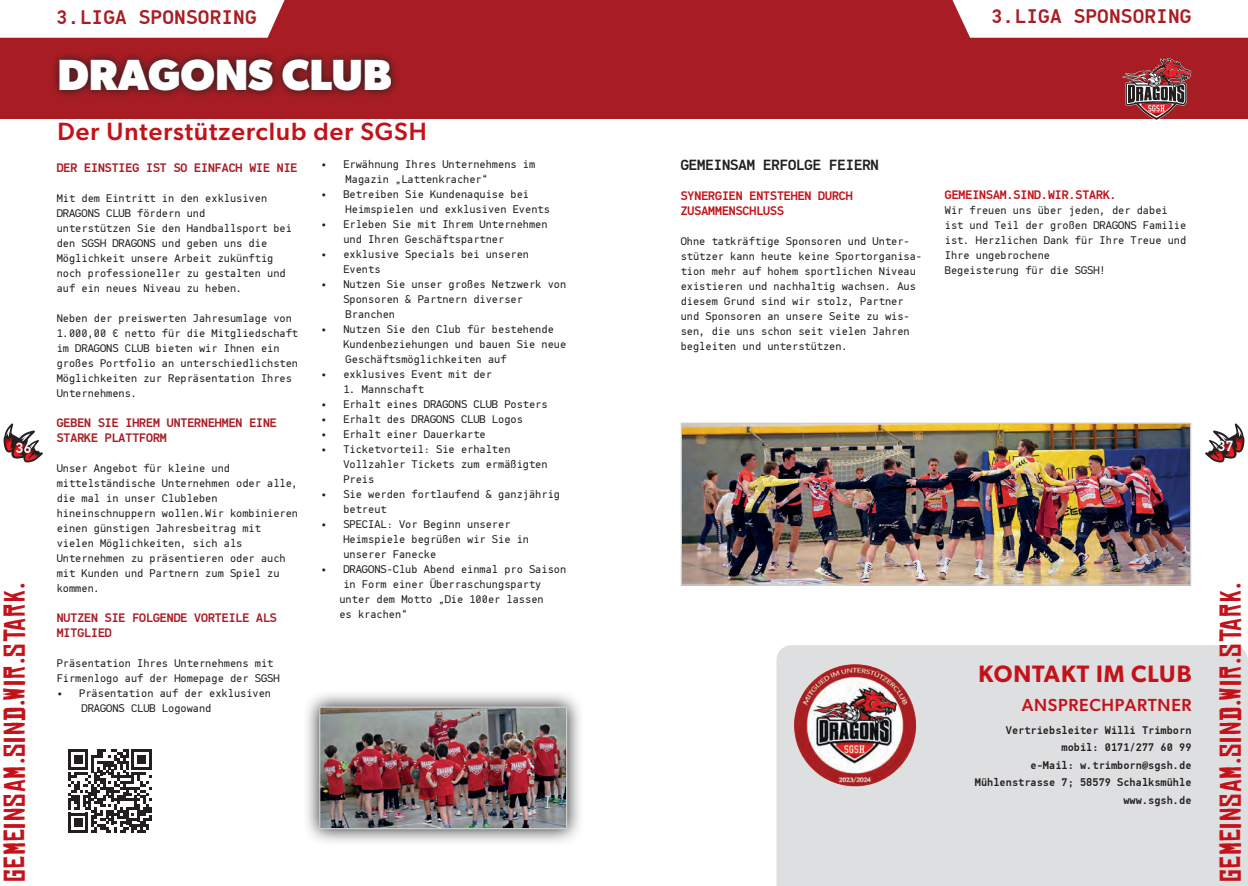
<style>
.page{position:relative;width:1248px;height:886px;background:#fff}
.page>*{position:absolute;margin:0;border:0;box-sizing:border-box;transform-origin:0 0}
.t1{font:700 43.75px "Gibson";color:#fff}
.t2{font:28.75px "Chinese Rocks Rg";letter-spacing:.04em;color:#c4121a}
.t3{font:500 25px "Gibson";letter-spacing:.04em;color:#c4121a}
.t4{font:600 23.75px "Gibson";letter-spacing:.04em;color:#c4121a}
.t5{font:500 20px "PF Din Mono";letter-spacing:.04em;color:#a81d24}
.t6{font:500 17.5px "Gibson";letter-spacing:.04em;color:#c4121a}
.t7{font:500 15px "PF Din Mono";color:#231f20}
.t8{font:500 15px "PF Din Mono";color:#fff}
.t9{font:500 12.5px/15px "PF Din Mono";color:#a81d24}
.t10{font:500 12.5px/15px "PF Din Mono";color:#c4121a}
.t11{font:11.25px/15px "PF Din Mono";color:#231f20}
.t12{font:500 11.25px/17.5px "PF Din Mono";color:#231f20;text-align:right}
</style>
<div class="page">
<svg style="left:4px;top:423px;width:39px;height:39px"></svg>
<div style="left:0;top:0;width:1247px;height:118px;background:#a81d24"></div>
<div style="left:0;top:0;width:284px;height:38px;background:#fff"></div>
<svg style="left:53px;top:53px;width:344px;height:44px"></svg>
<svg style="left:68px;top:749px;width:83px;height:84px"></svg>
<svg style="left:307px;top:694px;width:273px;height:148px;background:#cecdcd"></svg>
<img style="left:321px;top:708px;width:244px;height:119px">
<div style="left:319px;top:706px;width:248px;height:123px;border:1px solid #cbcecd"></div>
<div style="left:776px;top:645px;width:471px;height:241px;background:#dedfe0"></div>
<svg style="left:1205px;top:423px;width:39px;height:39px"></svg>
<img style="left:789px;top:663px;width:131px;height:123px">
<svg style="left:1122px;top:58px;width:69px;height:62px"></svg>
<img style="left:682px;top:425px;width:507px;height:159px">
<div style="left:680px;top:423px;width:511px;height:163px;border:1px solid #cbcecd"></div>
<div style="left:952px;top:0;width:295px;height:38px;background:#fff"></div>
<h3 class="t8" style="left:15px;top:435px;width:18px">36</h3>
<h2 class="t2" style="left:-1px;top:882px;width:301px;rotate:-90deg">gemeinsam.sind.wir.stark.</h2>
<h3 class="t5" style="left:57px;top:-1px;width:201px">3.LIGA SPONSORING</h3>
<h1 class="t1" style="left:57px;top:49px;width:336px">DRAGONS CLUB</h1>
<h3 class="t3" style="left:57px;top:116px;width:371px">Der Unterstützerclub der SGSH</h3>
<p class="t9" style="left:57px;top:159px;width:242px">DER EINSTIEG IST SO EINFACH WIE NIE</p>
<p class="t11" style="left:57px;top:190px;width:237px">Mit dem Eintritt in den exklusiven DRAGONS CLUB fördern und<br>unterstützen Sie den Handballsport bei den SGSH DRAGONS und geben uns die Möglichkeit unsere Arbeit zukünftig noch professioneller zu gestalten und auf ein neues Niveau zu heben.</p>
<p class="t11" style="left:57px;top:310px;width:243px">Neben der preiswerten Jahresumlage von 1.000,00 € netto für die Mitgliedschaft im DRAGONS CLUB bieten wir Ihnen ein großes Portfolio an unterschiedlichsten Möglichkeiten zur Repräsentation Ihres Unternehmens.</p>
<p class="t9" style="left:57px;top:414px;width:222px">GEBEN SIE IHREM UNTERNEHMEN EINE<br>STARKE PLATTFORM</p>
<p class="t11" style="left:57px;top:460px;width:243px">Unser Angebot für kleine und mittelständische Unternehmen oder alle, die mal in unser Clubleben hineinschnuppern wollen.Wir kombinieren einen günstigen Jahresbeitrag mit vielen Möglichkeiten, sich als<br>Unternehmen zu präsentieren oder auch mit Kunden und Partnern zum Spiel zu kommen.</p>
<p class="t9" style="left:57px;top:609px;width:222px">NUTZEN SIE FOLGENDE VORTEILE ALS<br>MITGLIED</p>
<p class="t11" style="left:57px;top:655px;width:224px">Präsentation Ihres Unternehmens mit<br>Firmenlogo auf der Homepage der SGSH</p>
<p class="t11" style="left:81px;top:685px;width:191px;text-indent:-25px">• Präsentation auf der exklusiven<br>DRAGONS CLUB Logowand</p>
<p class="t11" style="left:345px;top:155px;width:191px;text-indent:-25px">• Erwähnung Ihres Unternehmens im<br>Magazin „Lattenkracher“</p>
<p class="t11" style="left:345px;top:185px;width:206px;text-indent:-25px">• Betreiben Sie Kundenaquise bei<br>Heimspielen und exklusiven Events</p>
<p class="t11" style="left:343px;top:215px;width:206px;text-indent:-22px">• Erleben Sie mit Ihrem Unternehmen und Ihren Geschäftspartner</p>
<p class="t11" style="left:343px;top:245px;width:187px;text-indent:-22px">• exklusive Specials bei unseren<br>Events</p>
<p class="t11" style="left:343px;top:275px;width:224px;text-indent:-22px">• Nutzen Sie unser großes Netzwerk von<br>Sponsoren &amp; Partnern diverser<br>Branchen</p>
<p class="t11" style="left:343px;top:320px;width:224px;text-indent:-22px">• Nutzen Sie den Club für bestehende<br>Kundenbeziehungen und bauen Sie neue<br>Geschäftsmöglichkeiten auf</p>
<p class="t11" style="left:321px;top:365px;width:173px">• exklusives Event mit der</p>
<p class="t11" style="left:343px;top:380px;width:82px">1. Mannschaft</p>
<p class="t11" style="left:321px;top:395px;width:228px">• Erhalt eines DRAGONS CLUB Posters</p>
<p class="t11" style="left:321px;top:410px;width:203px">• Erhalt des DRAGONS CLUB Logos</p>
<p class="t11" style="left:321px;top:425px;width:166px">• Erhalt einer Dauerkarte</p>
<p class="t11" style="left:343px;top:440px;width:206px;text-indent:-22px">• Ticketvorteil: Sie erhalten<br>Vollzahler Tickets zum ermäßigten<br>Preis</p>
<p class="t11" style="left:343px;top:485px;width:218px;text-indent:-22px">• Sie werden fortlaufend &amp; ganzjährig betreut</p>
<p class="t11" style="left:343px;top:515px;width:187px;text-indent:-22px">• SPECIAL: Vor Beginn unserer<br>Heimspiele begrüßen wir Sie in unserer Fanecke</p>
<p class="t11" style="left:321px;top:560px;width:247px">• DRAGONS-Club Abend einmal pro Saison</p>
<p class="t11" style="left:343px;top:575px;width:200px">in Form einer Überraschungsparty</p>
<p class="t11" style="left:339px;top:590px;width:206px">unter dem Motto „Die 100er lassen</p>
<p class="t11" style="left:339px;top:605px;width:70px">es krachen“</p>
<h3 class="t5" style="left:991px;top:-1px;width:201px">3.LIGA SPONSORING</h3>
<h3 class="t7" style="left:680px;top:152px;width:200px">GEMEINSAM ERFOLGE FEIERN</h3>
<p class="t10" style="left:680px;top:187px;width:173px">SYNERGIEN ENTSTEHEN DURCH<br>ZUSAMMENSCHLUSS</p>
<p class="t11" style="left:680px;top:233px;width:243px">Ohne tatkräftige Sponsoren und Unter&shy;stützer kann heute keine Sportorganisa&shy;tion mehr auf hohem sportlichen Niveau existieren und nachhaltig wachsen. Aus diesem Grund sind wir stolz, Partner und Sponsoren an unsere Seite zu wis&shy;sen, die uns schon seit vielen Jahren begleiten und unterstützen.</p>
<p class="t10" style="left:944px;top:185px;width:173px">GEMEINSAM.SIND.WIR.STARK.</p>
<p class="t11" style="left:944px;top:201px;width:243px">Wir freuen uns über jeden, der dabei ist und Teil der großen DRAGONS Familie ist. Herzlichen Dank für Ihre Treue und<br>Ihre ungebrochene<br>Begeisterung für die SGSH!</p>
<h3 class="t8" style="left:1217px;top:433px;width:18px">37</h3>
<h3 class="t4" style="left:978px;top:660px;width:214px">KONTAKT IM CLUB</h3>
<h3 class="t6" style="left:1021px;top:694px;width:171px">ANSPRECHPARTNER</h3>
<p class="t12" style="left:974px;top:720px;width:218px">Vertriebsleiter Willi Trimborn mobil: 0171/277 60 99<br>e-Mail: w.trimborn@sgsh.de<br>Mühlenstrasse 7; 58579 Schalksmühle www.sgsh.de</p>
<h2 class="t2" style="left:1215px;top:882px;width:301px;rotate:-90deg">gemeinsam.sind.wir.stark.</h2>
</div>
